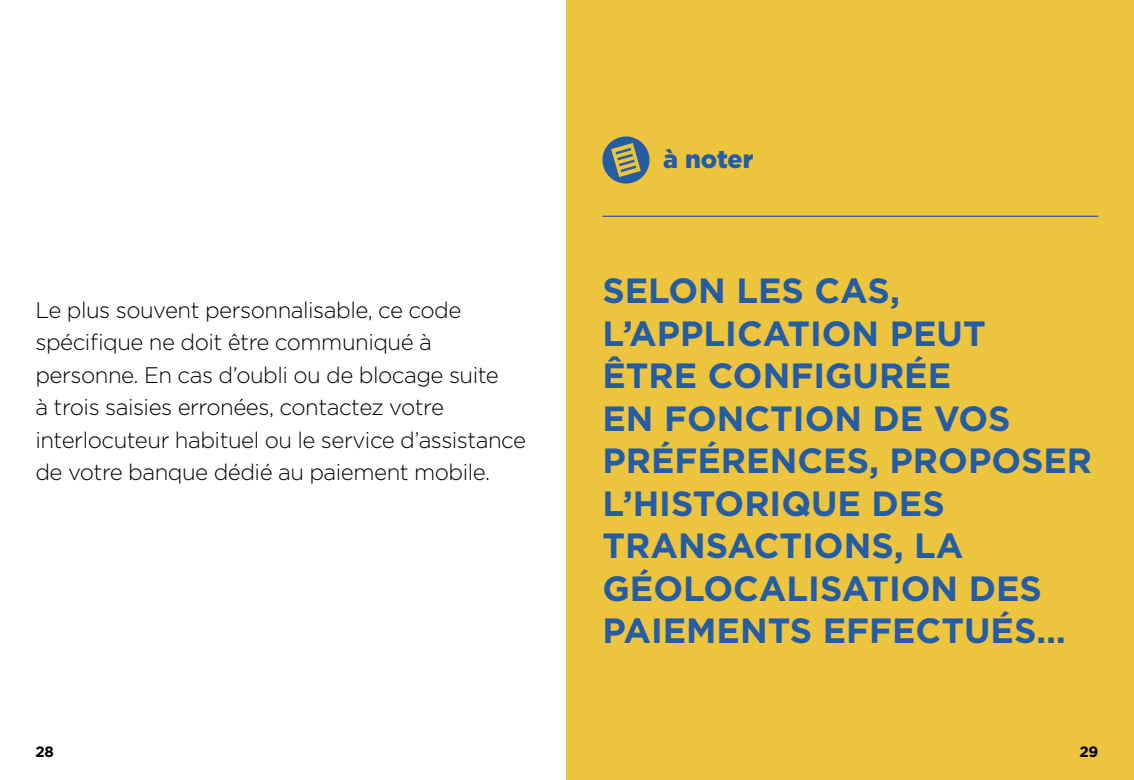
<style>
.page{position:relative;width:1134px;height:780px;background:#fff}
.page>*{position:absolute;margin:0;border:0;box-sizing:border-box;transform-origin:0 0}
.texte_majuscule_-_a{font:700 35px/42.5px "Gotham";color:#255da4}
.H3_-_a_savoir_etc{font:900 25px "Gotham";letter-spacing:-.005em;color:#255da4}
.Texte{font:300 22.5px/32.5px "Gotham";letter-spacing:-.02em;color:#000}
.t1{font:700 15px "Gotham";color:#000}
</style>
<div class="page">
<div style="left:567px;top:0;width:567px;height:780px;background:#edc43e"></div>
<hr style="left:602px;top:216px;width:496px;height:1px;background:#255da4">
<div style="left:602px;top:136px;width:47px;height:47px;background:#255da4;border-radius:50%"></div>
<svg style="left:611px;top:143px;width:30px;height:34px"></svg>
<p class="Texte" style="left:35px;top:293px;width:492px">Le plus souvent personnalisable, ce code spécifique ne doit être communiqué à personne. En cas d’oubli ou de blocage suite<br>à trois saisies erronées, contactez votre interlocuteur habituel ou le service d’assistance de votre banque dédié au paiement mobile.</p>
<h3 class="H3_-_a_savoir_etc" style="left:663px;top:141px;width:92px">à noter</h3>
<p class="texte_majuscule_-_a" style="left:602px;top:269px;width:491px">SELON LES CAS,<br>L’APPLICATION PEUT<br>ÊTRE CONFIGURÉE<br>EN FONCTION DE VOS<br>PRÉFÉRENCES, PROPOSER<br>L’HISTORIQUE DES<br>TRANSACTIONS, LA<br>GÉOLOCALISATION DES<br>PAIEMENTS EFFECTUÉS…</p>
<p class="t1" style="left:35px;top:741px;width:20px">28</p>
<p class="t1" style="left:1079px;top:741px;width:21px">29</p>
</div>
